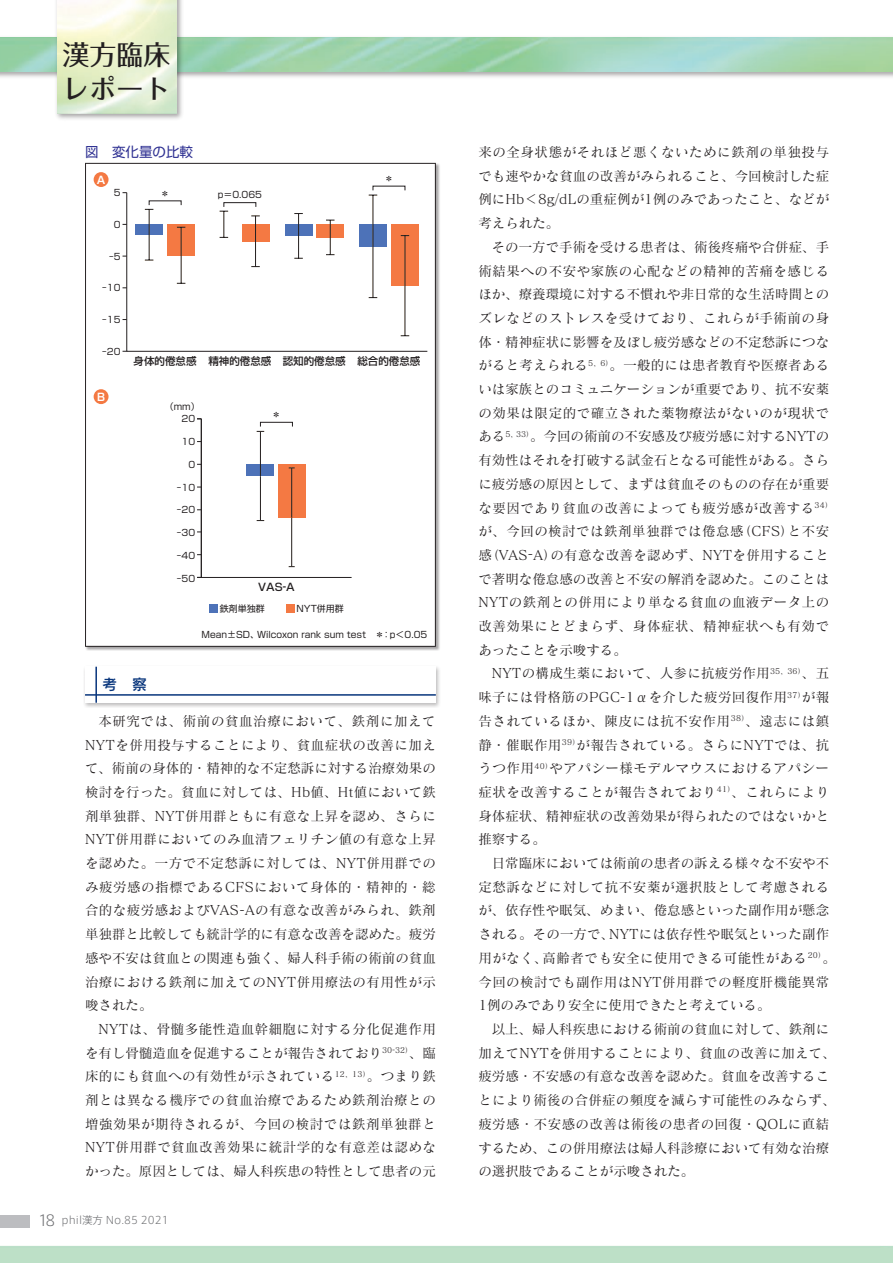
<style>
.page{position:relative;width:893px;height:1263px;background:#fff}
.page>*{position:absolute;margin:0;border:0;box-sizing:border-box;transform-origin:0 0}
.t1{font:500 27px/34.5px "Folk Pro";color:#231f20}
.t2{font:15px "Rodin Pro DB";color:#08357c}
.t3{font:13.5px/23.7px "Matisse Pro M";letter-spacing:.005em;color:#231f20;text-align:justify}
.t4{font:13.5px "Shin Go Pro";color:#2e3092}
.t5{font:500 10.5px "Shin Go Pro";color:#231f20}
.t6{font:300 10.5px "Axis Std";color:#6c6d70}
.t7{font:700 10.5px "Shin Go Pro De";color:#fff}
.t8{font:9px/12.5px "Shin Go Pro";color:#231f20}
.s1{font-size:15px}
</style>
<div class="page">
<img style="left:53px;top:0;width:132px;height:119px">
<img style="left:58px;top:0;width:119px;height:114px">
<div style="left:83px;top:664px;width:358px;height:44px;background:#231f20;opacity:.3"></div>
<div style="left:85px;top:667px;width:351px;height:36px;background:#fff"></div>
<hr style="left:95px;top:667px;width:2px;height:36px;background:#08357c">
<hr style="left:85px;top:694px;width:351px;height:2px;background:#08357c">
<svg style="left:85px;top:163px;width:351px;height:484px"></svg>
<svg style="left:126px;top:192px;width:302px;height:160px"></svg>
<div style="left:209px;top:604px;width:9px;height:8px;background:#4d72b8"></div>
<div style="left:286px;top:604px;width:8px;height:8px;background:#f47943"></div>
<div style="left:224px;top:202px;width:32px;height:5px;border:1px solid #231f20"></div>
<div style="left:359px;top:224px;width:28px;height:23px;background:#4d72b8"></div>
<div style="left:285px;top:224px;width:27px;height:12px;background:#4d72b8"></div>
<div style="left:135px;top:224px;width:28px;height:11px;background:#4d72b8"></div>
<div style="left:391px;top:224px;width:28px;height:61px;background:#f47943"></div>
<div style="left:316px;top:224px;width:28px;height:13px;background:#f47943"></div>
<div style="left:242px;top:224px;width:27px;height:17px;background:#f47943"></div>
<div style="left:167px;top:224px;width:28px;height:32px;background:#f47943"></div>
<svg style="left:145px;top:209px;width:8px;height:52px"></svg>
<svg style="left:220px;top:211px;width:8px;height:27px"></svg>
<svg style="left:294px;top:213px;width:9px;height:46px"></svg>
<hr style="left:373px;top:246px;width:1px;height:52px;background:#231f20">
<hr style="left:373px;top:195px;width:1px;height:51px;background:#231f20">
<svg style="left:177px;top:227px;width:8px;height:57px"></svg>
<svg style="left:251px;top:216px;width:9px;height:51px"></svg>
<svg style="left:326px;top:220px;width:8px;height:35px"></svg>
<hr style="left:405px;top:286px;width:1px;height:50px;background:#231f20">
<hr style="left:405px;top:236px;width:1px;height:50px;background:#231f20">
<div style="left:94px;top:172px;width:15px;height:15px;background:#f47943;border-radius:50%"></div>
<div style="left:94px;top:389px;width:15px;height:15px;background:#f47943;border-radius:50%"></div>
<svg style="left:197px;top:418px;width:155px;height:160px"></svg>
<div style="left:0;top:1215px;width:30px;height:13px;background:#bcbdc0"></div>
<h1 class="t1" style="left:63px;top:33px;width:109px">漢方臨床レポート</h1>
<p class="t4" style="left:85px;top:141px;width:109px">図　変化量の比較</p>
<p class="t7" style="left:97px;top:171px;width:10px">A</p>
<p class="t8" style="left:384px;top:171px;width:10px">＊</p>
<p class="t8" style="left:114px;top:185px;width:8px">5</p>
<p class="t8" style="left:114px;top:217px;width:8px">0</p>
<p class="t8" style="left:109px;top:249px;width:13px">-5</p>
<p class="t8" style="left:102px;top:281px;width:20px">-10</p>
<p class="t8" style="left:102px;top:312px;width:20px">-15</p>
<p class="t8" style="left:102px;top:344px;width:20px">-20</p>
<p class="t7" style="left:97px;top:388px;width:9px">B</p>
<p class="t8" style="left:161px;top:186px;width:10px">＊</p>
<p class="t8" style="left:218px;top:188px;width:46px">p＝0.065</p>
<p class="t5" style="left:134px;top:352px;width:288px">身体的倦怠感 精神的倦怠感 認知的倦怠感 総合的倦怠感</p>
<p class="t8" style="left:181px;top:399px;width:20px;text-indent:-17px">（mm）<br>20</p>
<p class="t8" style="left:181px;top:434px;width:15px">10</p>
<p class="t8" style="left:188px;top:457px;width:8px">0</p>
<p class="t8" style="left:177px;top:480px;width:20px">-10</p>
<p class="t8" style="left:177px;top:502px;width:20px">-20</p>
<p class="t8" style="left:177px;top:525px;width:20px">-30</p>
<p class="t8" style="left:177px;top:548px;width:20px">-40</p>
<p class="t8" style="left:177px;top:571px;width:20px">-50</p>
<p class="t8" style="left:272px;top:407px;width:10px">＊</p>
<p class="t5" style="left:258px;top:578px;width:38px">VAS-A</p>
<p class="t8" style="left:220px;top:601px;width:46px">鉄剤単独群</p>
<p class="t8" style="left:296px;top:601px;width:49px">NYT併用群</p>
<p class="t8" style="left:202px;top:627px;width:227px">Mean±SD、Wilcoxon rank sum test　＊：p＜0.05</p>
<p class="t2" style="left:102px;top:675px;width:46px">考　察</p>
<p class="t3" style="left:85px;top:709px;width:352px;text-indent:13px">本研究では、術前の貧血治療において、鉄剤に加えてNYTを併用投与することにより、貧血症状の改善に加えて、術前の身体的・精神的な不定愁訴に対する治療効果の検討を行った。貧血に対しては、Hb値、Ht値において鉄剤単独群、NYT併用群ともに有意な上昇を認め、さらにNYT併用群においてのみ血清フェリチン値の有意な上昇を認めた。一方で不定愁訴に対しては、NYT併用群でのみ疲労感の指標であるCFSにおいて身体的・精神的・総合的な疲労感およびVAS-Aの有意な改善がみられ、鉄剤単独群と比較しても統計学的に有意な改善を認めた。疲労感や不安は貧血との関連も強く、婦人科手術の術前の貧血治療における鉄剤に加えてのNYT併用療法の有用性が示唆された。</p>
<p class="t3" style="left:85px;top:1017px;width:352px;text-indent:13px">NYTは、骨髄多能性造血幹細胞に対する分化促進作用を有し骨髄造血を促進することが報告されており<sup>30-32）</sup>、臨床的にも貧血への有効性が示されている<sup>12,</sup> <sup>13）</sup>。つまり鉄剤とは異なる機序での貧血治療であるため鉄剤治療との増強効果が期待されるが、今回の検討では鉄剤単独群とNYT併用群で貧血改善効果に統計学的な有意差は認めなかった。原因としては、婦人科疾患の特性として患者の元</p>
<p class="t6" style="left:38px;top:1213px;width:132px"><span class="s1">18</span> phil漢方 No.85 2021</p>
<p class="t3" style="left:478px;top:140px;width:352px">来の全身状態がそれほど悪くないために鉄剤の単独投与でも速やかな貧血の改善がみられること、今回検討した症例にHb＜8g/dLの重症例が1例のみであったこと、などが考えられた。</p>
<p class="t3" style="left:478px;top:235px;width:356px;text-align:left;text-indent:13px">その一方で手術を受ける患者は、術後疼痛や合併症、手術結果への不安や家族の心配などの精神的苦痛を感じるほか、療養環境に対する不慣れや非日常的な生活時間とのズレなどのストレスを受けており、これらが手術前の身体・精神症状に影響を及ぼし疲労感などの不定愁訴につながると考えられる<sup>5,</sup> <sup>6）</sup>。一般的には患者教育や医療者あるいは家族とのコミュニケーションが重要であり、抗不安薬の効果は限定的で確立された薬物療法がないのが現状である<sup>5,</sup> <sup>33）</sup>。今回の術前の不安感及び疲労感に対するNYTの有効性はそれを打破する試金石となる可能性がある。さらに疲労感の原因として、まずは貧血そのものの存在が重要な要因であり貧血の改善によっても疲労感が改善する<sup>34）</sup>が、今回の検討では鉄剤単独群では倦怠感（CFS）と不安感（VAS-A）の有意な改善を認めず、NYTを併用することで著明な倦怠感の改善と不安の解消を認めた。このことは<br>NYTの鉄剤との併用により単なる貧血の血液データ上の改善効果にとどまらず、身体症状、精神症状へも有効であったことを示唆する。</p>
<p class="t3" style="left:478px;top:661px;width:352px;text-indent:13px">NYTの構成生薬において、人参に抗疲労作用<sup>35,</sup> <sup>36）</sup>、五味子には骨格筋のPGC-1αを介した疲労回復作用<sup>37）</sup>が報告されているほか、陳皮には抗不安作用<sup>38）</sup>、遠志には鎮静・催眠作用<sup>39）</sup>が報告されている。さらにNYTでは、抗うつ作用<sup>40）</sup>やアパシー様モデルマウスにおけるアパシー症状を改善することが報告されており<sup>41）</sup>、これらにより身体症状、精神症状の改善効果が得られたのではないかと推察する。</p>
<p class="t3" style="left:478px;top:851px;width:359px;text-align:left;text-indent:13px">日常臨床においては術前の患者の訴える様々な不安や不定愁訴などに対して抗不安薬が選択肢として考慮されるが、依存性や眠気、めまい、倦怠感といった副作用が懸念される。その一方で、NYTには依存性や眠気といった副作用がなく、高齢者でも安全に使用できる可能性がある<sup>20）</sup>。今回の検討でも副作用はNYT併用群での軽度肝機能異常<br>1例のみであり安全に使用できたと考えている。</p>
<p class="t3" style="left:478px;top:1017px;width:359px;text-align:left;text-indent:13px">以上、婦人科疾患における術前の貧血に対して、鉄剤に加えてNYTを併用することにより、貧血の改善に加えて、疲労感・不安感の有意な改善を認めた。貧血を改善することにより術後の合併症の頻度を減らす可能性のみならず、疲労感・不安感の改善は術後の患者の回復・QOLに直結するため、この併用療法は婦人科診療において有効な治療の選択肢であることが示唆された。</p>
</div>
